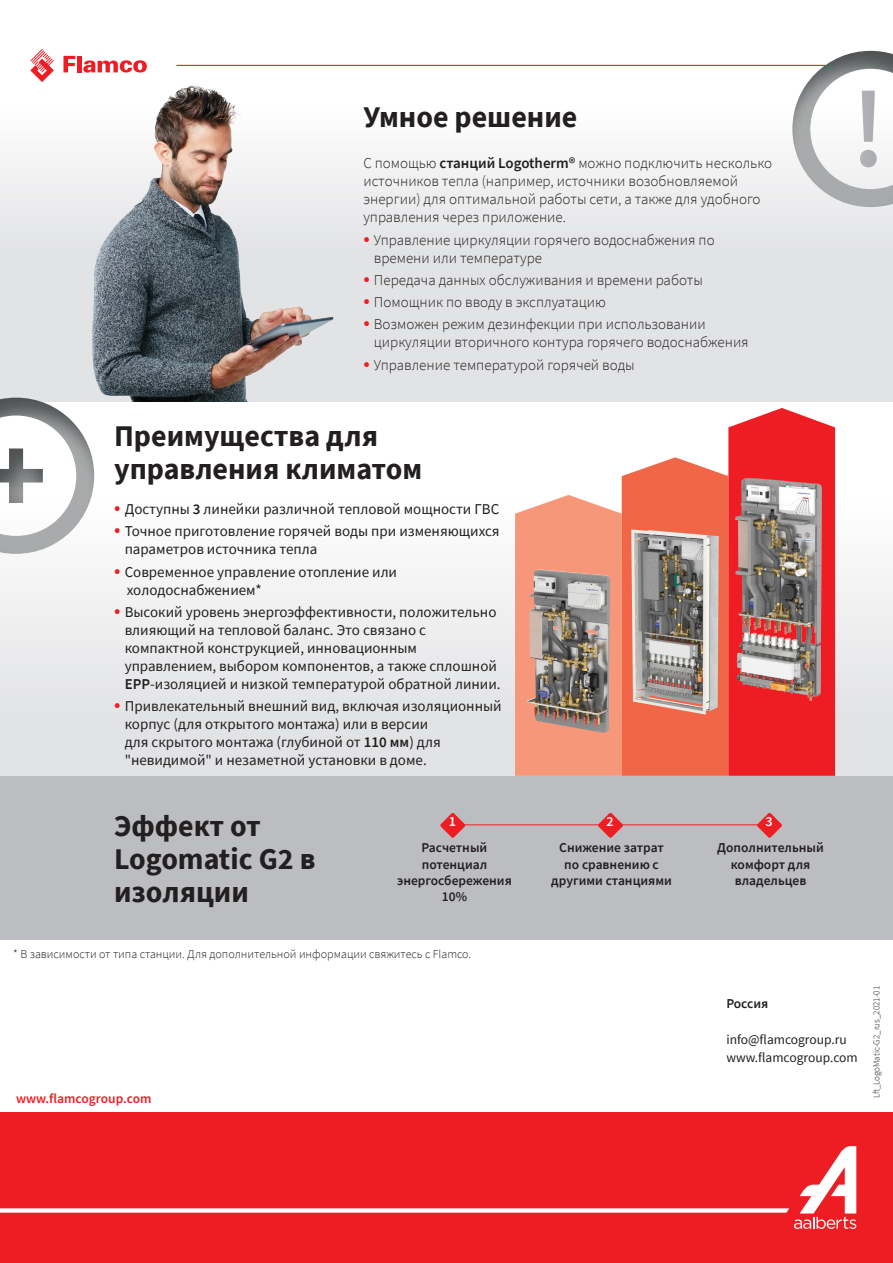
<style>
.page{position:relative;width:893px;height:1263px;background:#fff}
.page>*{position:absolute;margin:0;border:0;box-sizing:border-box;transform-origin:0 0}
.t1{font:700 30px/33px "Source Sans Pro";color:#231f20}
.t2{font:15px/18px "Source Sans Pro";color:#231f20}
.t3{font:300 15px/18px "Source Sans Pro";color:#231f20}
.t4{font:600 14.1px "Source Sans Pro";color:#fff}
.t5{font:600 13.5px/16.2px "Source Sans Pro";color:#231f20;text-align:center}
.t6{font:13.5px/18px "Source Sans Pro";color:#231f20}
.t7{font:600 13.5px "Source Sans Pro";color:#ee1d23}
.t8{font:300 12px "Source Sans Pro";color:#231f20}
.t9{font:300 9px "Source Sans Pro";color:#231f20}
.s1{font-weight:600}
.s2{font-weight:400;font-size:21px;color:#ee1d23}
.s3{font-size:21px;color:#ee1d23}
</style>
<div class="page">
<svg style="left:0;top:502px;width:893px;height:274px;fill:#ececed"></svg>
<div style="left:0;top:1113px;width:893px;height:150px;background:#ee1d23"></div>
<div style="left:0;top:108px;width:893px;height:294px;background:linear-gradient(to bottom,#f7f7f8,#dbdcdf)"></div>
<svg style="left:0;top:1146px;width:856px;height:83px"></svg>
<svg style="left:30px;top:49px;width:24px;height:33px"></svg>
<hr style="left:176px;top:65px;width:649px;height:1px;background:#ee1d23">
<img style="left:57px;top:55px;width:282px;height:347px">
<div style="left:0;top:776px;width:893px;height:164px;background:#bcbdc0"></div>
<img style="left:792px;top:51px;width:101px;height:156px">
<img style="left:0;top:398px;width:94px;height:156px">
<img style="left:0;top:448px;width:43px;height:55px">
<svg style="left:515px;top:408px;width:320px;height:368px"></svg>
<img style="left:735px;top:478px;width:82px;height:223px">
<img style="left:527px;top:570px;width:83px;height:163px">
<img style="left:631px;top:529px;width:88px;height:186px">
<hr style="left:450px;top:824px;width:320px;height:1px;background:#ee1d23">
<svg style="left:440px;top:813px;width:25px;height:25px"></svg>
<svg style="left:757px;top:813px;width:25px;height:25px"></svg>
<svg style="left:598px;top:813px;width:25px;height:25px"></svg>
<svg style="left:860px;top:91px;width:17px;height:76px"></svg>
<h1 class="t1" style="left:363px;top:101px;width:216px">Умное решение</h1>
<p class="t3" style="left:363px;top:154px;width:410px">С помощью <span class="s1">станций Logotherm®</span> можно подключить несколько источников тепла (например, источники возобновляемой энергии) для оптимальной работы сети, а также для удобного управления через приложение.</p>
<p class="t3" style="left:374px;top:231px;width:342px;text-indent:-11px"><span class="s2">•</span> Управление циркуляции горячего водоснабжения по времени или температуре</p>
<p class="t3" style="left:363px;top:271px;width:341px"><span class="s2">•</span> Передача данных обслуживания и времени работы</p>
<p class="t3" style="left:363px;top:293px;width:244px"><span class="s2">•</span> Помощник по вводу в эксплуатацию</p>
<p class="t3" style="left:374px;top:315px;width:376px;text-indent:-11px"><span class="s2">•</span> Возможен режим дезинфекции при использовании циркуляции вторичного контура горячего водоснабжения</p>
<p class="t3" style="left:363px;top:356px;width:273px"><span class="s2">•</span> Управление температурой горячей воды</p>
<h1 class="t1" style="left:114px;top:419px;width:310px">Преимущества для управления климатом</h1>
<p class="t2" style="left:114px;top:500px;width:387px"><span class="s3">•</span> Доступны <span class="s1">3</span> линейки различной тепловой мощности ГВС</p>
<p class="t2" style="left:125px;top:522px;width:376px;text-indent:-11px"><span class="s3">•</span> Точное приготовление горячей воды при изменяющихся параметров источника тепла</p>
<p class="t2" style="left:127px;top:563px;width:272px;text-indent:-13px"><span class="s3">•</span> Современное управление отопление или холодоснабжением*</p>
<p class="t2" style="left:125px;top:603px;width:377px;text-indent:-11px"><span class="s3">•</span> Высокий уровень энергоэффективности, положительно влияющий на тепловой баланс. Это связано с компактной конструкцией, инновационным управлением, выбором компонентов, а также сплошной <span class="s1">EPP</span>-изоляцией и низкой температурой обратной линии.</p>
<p class="t2" style="left:125px;top:697px;width:379px;text-indent:-11px"><span class="s3">•</span> Привлекательный внешний вид, включая изоляционный корпус (для открытого монтажа) или в версии<br>для скрытого монтажа (глубиной от <span class="s1">110 мм</span>) для "невидимой" и незаметной установки в доме.</p>
<h1 class="t1" style="left:114px;top:809px;width:203px">Эффект от<br>Logomatic G2 в изоляции</h1>
<p class="t4" style="left:449px;top:812px;width:9px">1</p>
<p class="t4" style="left:607px;top:812px;width:9px">2</p>
<p class="t4" style="left:766px;top:812px;width:9px">3</p>
<p class="t5" style="left:397px;top:840px;width:116px">Расчетный потенциал энергосбережения<br>10%</p>
<p class="t5" style="left:551px;top:840px;width:122px">Снижение затрат по сравнению с другими станциями</p>
<p class="t5" style="left:717px;top:840px;width:108px">Дополнительный комфорт для владельцев</p>
<p class="t8" style="left:13px;top:946px;width:459px">* В зависимости от типа станции. Для дополнительной информации свяжитесь с Flamco.</p>
<p class="t7" style="left:16px;top:1090px;width:137px">www.flamcogroup.com</p>
<p class="t5" style="left:726px;top:995px;width:44px">Россия</p>
<p class="t6" style="left:726px;top:1030px;width:133px">info@flamcogroup.ru www.flamcogroup.com</p>
<p class="t9" style="left:871px;top:1098px;width:114px;rotate:-90deg">Lft_LogoMatic-G2_rus_2021-01</p>
</div>
